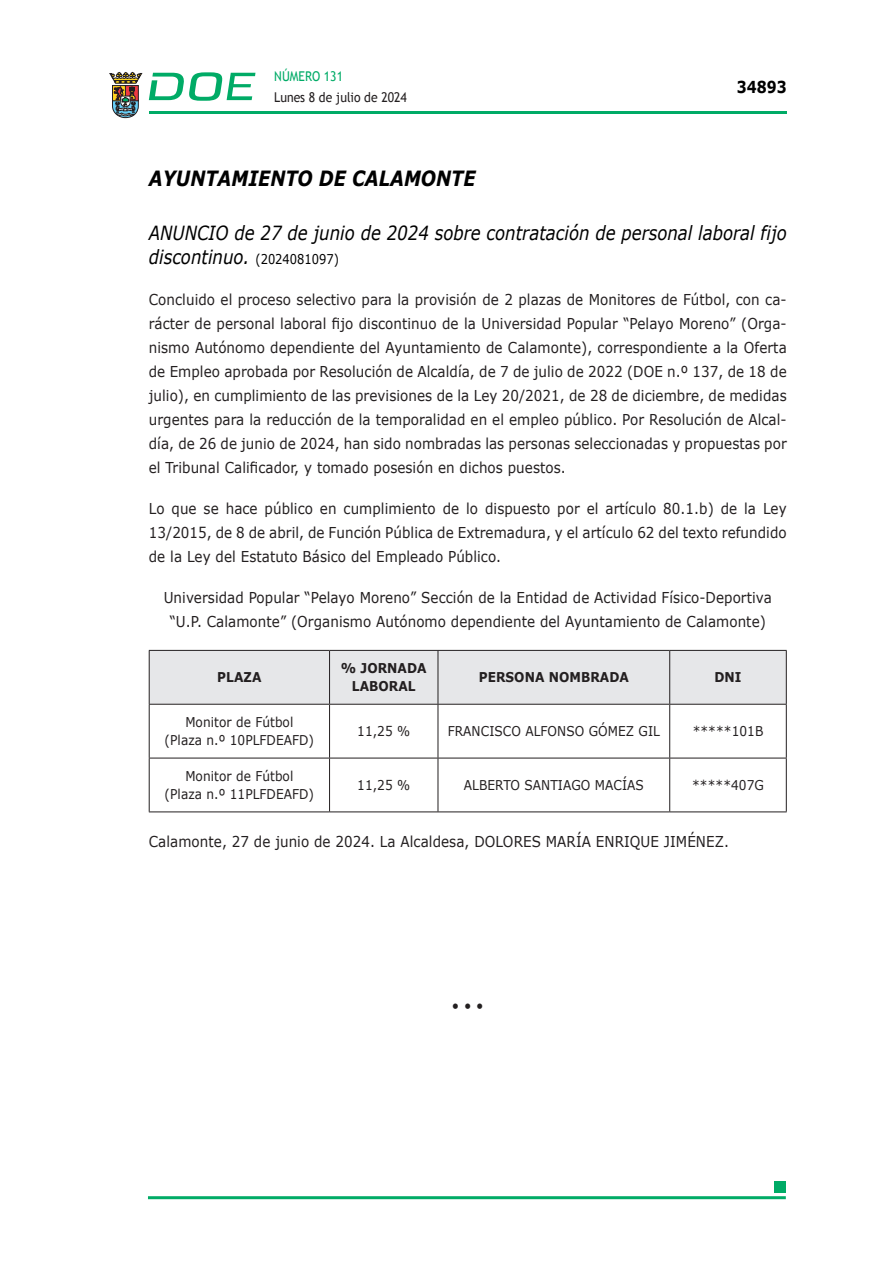
<style>
.page{position:relative;width:893px;height:1263px;background:#fff}
.page>*{position:absolute;margin:0;border:0;box-sizing:border-box;transform-origin:0 0}
.ORGANISMO{font:italic 700 21px "Verdana";color:#000;scale:.85 1}
.SUBORGANISMO{font:italic 19.5px/24px "Verdana";color:#000;scale:.85 1}
.t1{font:700 16.5px "Verdana";color:#000;scale:.85 1}
.CUERPO_DE_TEXTO{font:15px/24px "Verdana";letter-spacing:.005em;color:#231f20;text-align:justify;scale:.9 1}
.CUERPO_DE_TEXTO-2{font:13.5px/18px "Verdana";letter-spacing:.005em;color:#231f20;text-align:center;scale:.9 1}
.TABLATITULO{font:700 13.5px/18px "Verdana";letter-spacing:.005em;color:#231f20;text-align:center;scale:.9 1}
.t2{font:13.5px "Trebuchet MS";color:#231f20;scale:.9 1}
.t3{font:13.5px "Trebuchet MS";color:#00ab67;scale:.9 1}
.s1{font-style:normal;font-size:13.5px}
</style>
<div class="page">
<hr style="left:149px;top:111px;width:638px;height:3px;background:#00ab66">
<svg style="left:109px;top:72px;width:33px;height:46px"></svg>
<svg style="left:149px;top:72px;width:106px;height:29px"></svg>
<hr style="left:148px;top:1196px;width:638px;height:3px;background:#00ab66">
<div style="left:775px;top:1181px;width:11px;height:11px;background:#00ab66"></div>
<svg style="left:150px;top:651px;width:636px;height:107px"></svg>
<hr style="left:149px;top:650px;width:181px;height:1px;background:#231f20">
<hr style="left:149px;top:651px;width:1px;height:53px;background:#231f20">
<hr style="left:330px;top:650px;width:108px;height:1px;background:#231f20">
<hr style="left:329px;top:651px;width:1px;height:53px;background:#231f20">
<hr style="left:438px;top:650px;width:232px;height:1px;background:#231f20">
<hr style="left:438px;top:651px;width:1px;height:53px;background:#231f20">
<hr style="left:670px;top:650px;width:117px;height:1px;background:#231f20">
<hr style="left:669px;top:651px;width:1px;height:53px;background:#231f20">
<hr style="left:786px;top:651px;width:1px;height:53px;background:#231f20">
<hr style="left:149px;top:704px;width:181px;height:1px;background:#231f20">
<hr style="left:149px;top:705px;width:1px;height:53px;background:#231f20">
<hr style="left:330px;top:704px;width:108px;height:1px;background:#231f20">
<hr style="left:329px;top:705px;width:1px;height:53px;background:#231f20">
<hr style="left:438px;top:704px;width:232px;height:1px;background:#231f20">
<hr style="left:438px;top:705px;width:1px;height:53px;background:#231f20">
<hr style="left:670px;top:704px;width:117px;height:1px;background:#231f20">
<hr style="left:669px;top:705px;width:1px;height:53px;background:#231f20">
<hr style="left:786px;top:705px;width:1px;height:53px;background:#231f20">
<hr style="left:149px;top:758px;width:181px;height:1px;background:#231f20">
<hr style="left:149px;top:758px;width:1px;height:53px;background:#231f20">
<hr style="left:330px;top:758px;width:108px;height:1px;background:#231f20">
<hr style="left:329px;top:758px;width:1px;height:53px;background:#231f20">
<hr style="left:438px;top:758px;width:232px;height:1px;background:#231f20">
<hr style="left:438px;top:758px;width:1px;height:53px;background:#231f20">
<hr style="left:670px;top:758px;width:117px;height:1px;background:#231f20">
<hr style="left:669px;top:758px;width:1px;height:53px;background:#231f20">
<hr style="left:786px;top:758px;width:1px;height:53px;background:#231f20">
<hr style="left:149px;top:811px;width:181px;height:1px;background:#231f20">
<hr style="left:330px;top:811px;width:108px;height:1px;background:#231f20">
<hr style="left:438px;top:811px;width:232px;height:1px;background:#231f20">
<hr style="left:670px;top:811px;width:117px;height:1px;background:#231f20">
<p class="t3" style="left:274px;top:68px;width:78px">NÚMERO 131</p>
<p class="t2" style="left:274px;top:89px;width:149px">Lunes 8 de julio de 2024</p>
<p class="t1" style="left:737px;top:76px;width:60px">34893</p>
<p class="ORGANISMO" style="left:149px;top:165px;width:386px">AYUNTAMIENTO DE CALAMONTE</p>
<p class="SUBORGANISMO" style="left:149px;top:221px;width:752px">ANUNCIO de 27 de junio de 2024 sobre contratación de personal laboral fijo discontinuo. <span class="s1">(2024081097)</span></p>
<p class="CUERPO_DE_TEXTO" style="left:149px;top:288px;width:710px">Concluido el proceso selectivo para la provisión de 2 plazas de Monitores de Fútbol, con ca&shy;rácter de personal laboral fijo discontinuo de la Universidad Popular “Pelayo Moreno” (Orga&shy;nismo Autónomo dependiente del Ayuntamiento de Calamonte), correspondiente a la Oferta de Empleo aprobada por Resolución de Alcaldía, de 7 de julio de 2022 (DOE n.º 137, de 18 de julio), en cumplimiento de las previsiones de la Ley 20/2021, de 28 de diciembre, de medidas urgentes para la reducción de la temporalidad en el empleo público. Por Resolución de Alcal&shy;día, de 26 de junio de 2024, han sido nombradas las personas seleccionadas y propuestas por el Tribunal Calificador, y tomado posesión en dichos puestos.</p>
<p class="CUERPO_DE_TEXTO" style="left:149px;top:497px;width:710px">Lo que se hace público en cumplimiento de lo dispuesto por el artículo 80.1.b) de la Ley 13/2015, de 8 de abril, de Función Pública de Extremadura, y el artículo 62 del texto refundido de la Ley del Estatuto Básico del Empleado Público.</p>
<p class="CUERPO_DE_TEXTO" style="left:164px;top:586px;width:677px;text-align:center">Universidad Popular “Pelayo Moreno” Sección de la Entidad de Actividad Físico-Deportiva “U.P. Calamonte” (Organismo Autónomo dependiente del Ayuntamiento de Calamonte)</p>
<p class="TABLATITULO" style="left:217px;top:669px;width:51px">PLAZA</p>
<p class="TABLATITULO" style="left:341px;top:660px;width:97px">% JORNADA<br>LABORAL</p>
<p class="TABLATITULO" style="left:479px;top:669px;width:168px">PERSONA NOMBRADA</p>
<p class="TABLATITULO" style="left:714px;top:669px;width:32px">DNI</p>
<p class="CUERPO_DE_TEXTO-2" style="left:165px;top:714px;width:168px">Monitor de Fútbol<br>(Plaza n.º 10PLFDEAFD)</p>
<p class="CUERPO_DE_TEXTO-2" style="left:357px;top:723px;width:60px">11,25 %</p>
<p class="CUERPO_DE_TEXTO-2" style="left:448px;top:723px;width:237px">FRANCISCO ALFONSO GÓMEZ GIL</p>
<p class="CUERPO_DE_TEXTO-2" style="left:693px;top:723px;width:80px">*****101B</p>
<p class="CUERPO_DE_TEXTO-2" style="left:165px;top:767px;width:168px">Monitor de Fútbol<br>(Plaza n.º 11PLFDEAFD)</p>
<p class="CUERPO_DE_TEXTO-2" style="left:357px;top:776px;width:60px">11,25 %</p>
<p class="CUERPO_DE_TEXTO-2" style="left:464px;top:776px;width:201px">ALBERTO SANTIAGO MACÍAS</p>
<p class="CUERPO_DE_TEXTO-2" style="left:692px;top:776px;width:81px">*****407G</p>
<p class="CUERPO_DE_TEXTO" style="left:149px;top:830px;width:646px">Calamonte, 27 de junio de 2024. La Alcaldesa, DOLORES MARÍA ENRIQUE JIMÉNEZ.</p>
<p class="CUERPO_DE_TEXTO" style="left:452px;top:994px;width:37px">• • •</p>
</div>
